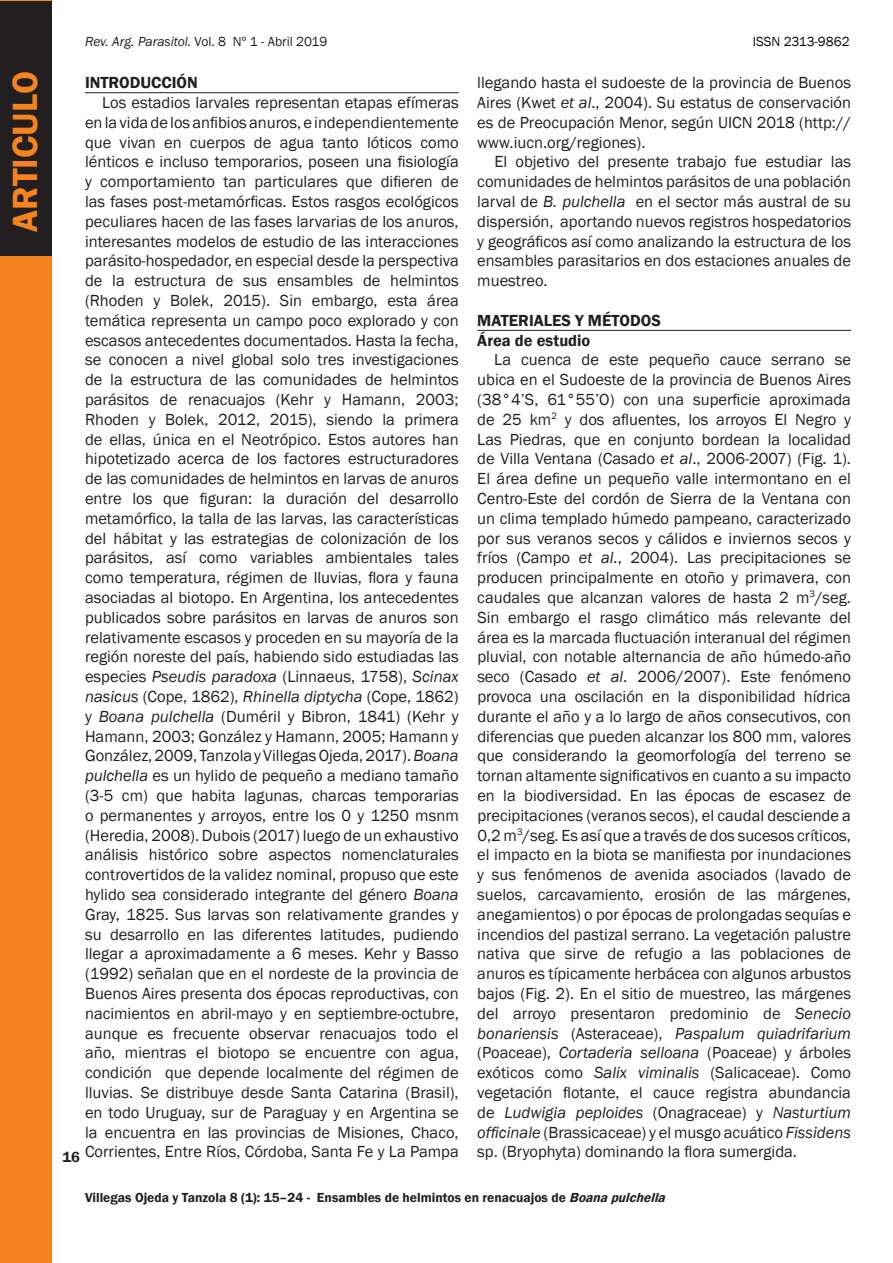
<style>
.page{position:relative;width:893px;height:1263px;background:#fff}
.page>*{position:absolute;margin:0;border:0;box-sizing:border-box;transform-origin:0 0}
.t1{font:600 36px "Franklin Gothic";color:#f58320}
.t2{font:16.5px/19.8px "Franklin Gothic";color:#231f20;text-align:justify}
.t3{font:600 16.5px/19.8px "Franklin Gothic";color:#231f20}
.t4{font:600 15px "Franklin Gothic";color:#231f20}
.t5{font:600 13.5px "Franklin Gothic";color:#231f20}
.t6{font:italic 13.5px "Franklin Gothic";color:#231f20}
.t7{font:13.5px "Franklin Gothic";color:#07080d}
.s1{font-style:normal}
.s2{font-style:italic}
</style>
<div class="page">
<div style="left:0;top:0;width:51px;height:1263px;background:#f58320"></div>
<hr style="left:85px;top:92px;width:374px;height:1px;background:#231f20">
<hr style="left:477px;top:330px;width:374px;height:1px;background:#231f20">
<div style="left:0;top:2px;width:51px;height:254px;background:#231f20"></div>
<h1 class="t1" style="left:3px;top:232px;width:162px;rotate:-90deg">ARTICULO</h1>
<p class="t6" style="left:85px;top:33px;width:244px">Rev. Arg. Parasitol. <span class="s1">Vol. 8 Nº 1 - Abril 2019</span></p>
<p class="t7" style="left:753px;top:33px;width:98px">ISSN 2313-9862</p>
<p class="t3" style="left:85px;top:73px;width:114px">INTRODUCCIÓN</p>
<p class="t2" style="left:85px;top:93px;width:375px;text-indent:17px">Los estadios larvales representan etapas efímeras en la vida de los anfibios anuros, e independientemente que vivan en cuerpos de agua tanto lóticos como lénticos e incluso temporarios, poseen una fisiología y comportamiento tan particulares que difieren de las fases post-metamórficas. Estos rasgos ecológicos peculiares hacen de las fases larvarias de los anuros, interesantes modelos de estudio de las interacciones parásito-hospedador, en especial desde la perspectiva de la estructura de sus ensambles de helmintos (Rhoden y Bolek, 2015). Sin embargo, esta área temática representa un campo poco explorado y con escasos antecedentes documentados. Hasta la fecha, se conocen a nivel global solo tres investigaciones de la estructura de las comunidades de helmintos parásitos de renacuajos (Kehr y Hamann, 2003; Rhoden y Bolek, 2012, 2015), siendo la primera de ellas, única en el Neotrópico. Estos autores han hipotetizado acerca de los factores estructuradores de las comunidades de helmintos en larvas de anuros entre los que figuran: la duración del desarrollo metamórfico, la talla de las larvas, las características del hábitat y las estrategias de colonización de los parásitos, así como variables ambientales tales como temperatura, régimen de lluvias, flora y fauna asociadas al biotopo. En Argentina, los antecedentes publicados sobre parásitos en larvas de anuros son relativamente escasos y proceden en su mayoría de la región noreste del país, habiendo sido estudiadas las especies <span class="s2">Pseudis paradoxa</span> (Linnaeus, 1758), <span class="s2">Scinax nasicus</span> (Cope, 1862), <span class="s2">Rhinella diptycha</span> (Cope, 1862) y <span class="s2">Boana pulchella</span> (Duméril y Bibron, 1841) (Kehr y Hamann, 2003; González y Hamann, 2005; Hamann y González, 2009, Tanzola y Villegas Ojeda, 2017). <span class="s2">Boana pulchella</span> es un hylido de pequeño a mediano tamaño (3-5 cm) que habita lagunas, charcas temporarias o permanentes y arroyos, entre los 0 y 1250 msnm (Heredia, 2008). Dubois (2017) luego de un exhaustivo análisis histórico sobre aspectos nomenclaturales controvertidos de la validez nominal, propuso que este hylido sea considerado integrante del género <span class="s2">Boana </span>Gray, 1825. Sus larvas son relativamente grandes y su desarrollo en las diferentes latitudes, pudiendo llegar a aproximadamente a 6 meses. Kehr y Basso (1992) señalan que en el nordeste de la provincia de Buenos Aires presenta dos épocas reproductivas, con nacimientos en abril-mayo y en septiembre-octubre, aunque es frecuente observar renacuajos todo el año, mientras el biotopo se encuentre con agua, condición que depende localmente del régimen de lluvias. Se distribuye desde Santa Catarina (Brasil), en todo Uruguay, sur de Paraguay y en Argentina se la encuentra en las provincias de Misiones, Chaco, Corrientes, Entre Ríos, Córdoba, Santa Fe y La Pampa</p>
<p class="t2" style="left:477px;top:73px;width:375px">llegando hasta el sudoeste de la provincia de Buenos Aires (Kwet <span class="s2">et al</span>., 2004). Su estatus de conservación es de Preocupación Menor, según UICN 2018 (http:// www.iucn.org/regiones).</p>
<p class="t2" style="left:477px;top:152px;width:375px;text-indent:17px">El objetivo del presente trabajo fue estudiar las comunidades de helmintos parásitos de una población larval de <span class="s2">B. pulchella</span> en el sector más austral de su dispersión, aportando nuevos registros hospedatorios y geográficos así como analizando la estructura de los ensambles parasitarios en dos estaciones anuales de muestreo.</p>
<p class="t3" style="left:477px;top:310px;width:185px">MATERIALES Y MÉTODOS<br>Área de estudio</p>
<p class="t2" style="left:477px;top:350px;width:375px;text-indent:17px">La cuenca de este pequeño cauce serrano se ubica en el Sudoeste de la provincia de Buenos Aires (38°4’S, 61°55’O) con una superficie aproximada de 25 km<sup>2</sup> y dos afluentes, los arroyos El Negro y Las Piedras, que en conjunto bordean la localidad de Villa Ventana (Casado <span class="s2">et al</span>., 2006-2007) (Fig. 1).<br>El área define un pequeño valle intermontano en el Centro-Este del cordón de Sierra de la Ventana con un clima templado húmedo pampeano, caracterizado por sus veranos secos y cálidos e inviernos secos y fríos (Campo <span class="s2">et al.</span>, 2004). Las precipitaciones se producen principalmente en otoño y primavera, con caudales que alcanzan valores de hasta 2 m<sup>3</sup>/seg.<br>Sin embargo el rasgo climático más relevante del área es la marcada fluctuación interanual del régimen pluvial, con notable alternancia de año húmedo-año seco (Casado <span class="s2">et al</span>. 2006/2007). Este fenómeno provoca una oscilación en la disponibilidad hídrica durante el año y a lo largo de años consecutivos, con diferencias que pueden alcanzar los 800 mm, valores que considerando la geomorfología del terreno se tornan altamente significativos en cuanto a su impacto en la biodiversidad. En las épocas de escasez de precipitaciones (veranos secos), el caudal desciende a 0,2 m<sup>3</sup>/seg. Es así que a través de dos sucesos críticos, el impacto en la biota se manifiesta por inundaciones y sus fenómenos de avenida asociados (lavado de suelos, carcavamiento, erosión de las márgenes, anegamientos) o por épocas de prolongadas sequías e incendios del pastizal serrano. La vegetación palustre nativa que sirve de refugio a las poblaciones de anuros es típicamente herbácea con algunos arbustos bajos (Fig. 2). En el sitio de muestreo, las márgenes del arroyo presentaron predominio de <span class="s2">Senecio bonariensis</span> (Asteraceae), <span class="s2">Paspalum quiadrifarium </span>(Poaceae), <span class="s2">Cortaderia selloana</span> (Poaceae) y árboles exóticos como <span class="s2">Salix viminalis</span> (Salicaceae). Como vegetación flotante, el cauce registra abundancia de <span class="s2">Ludwigia peploides</span> (Onagraceae) y <span class="s2">Nasturtium officinale</span> (Brassicaceae) y el musgo acuático <span class="s2">Fissidens </span>sp. (Bryophyta) dominando la flora sumergida.</p>
<p class="t4" style="left:63px;top:1147px;width:19px">16</p>
<p class="t5" style="left:85px;top:1189px;width:586px">Villegas Ojeda y Tanzola 8 (1): 15–24 - Ensambles de helmintos en renacuajos de <span class="s2">Boanapulchella</span></p>
</div>
